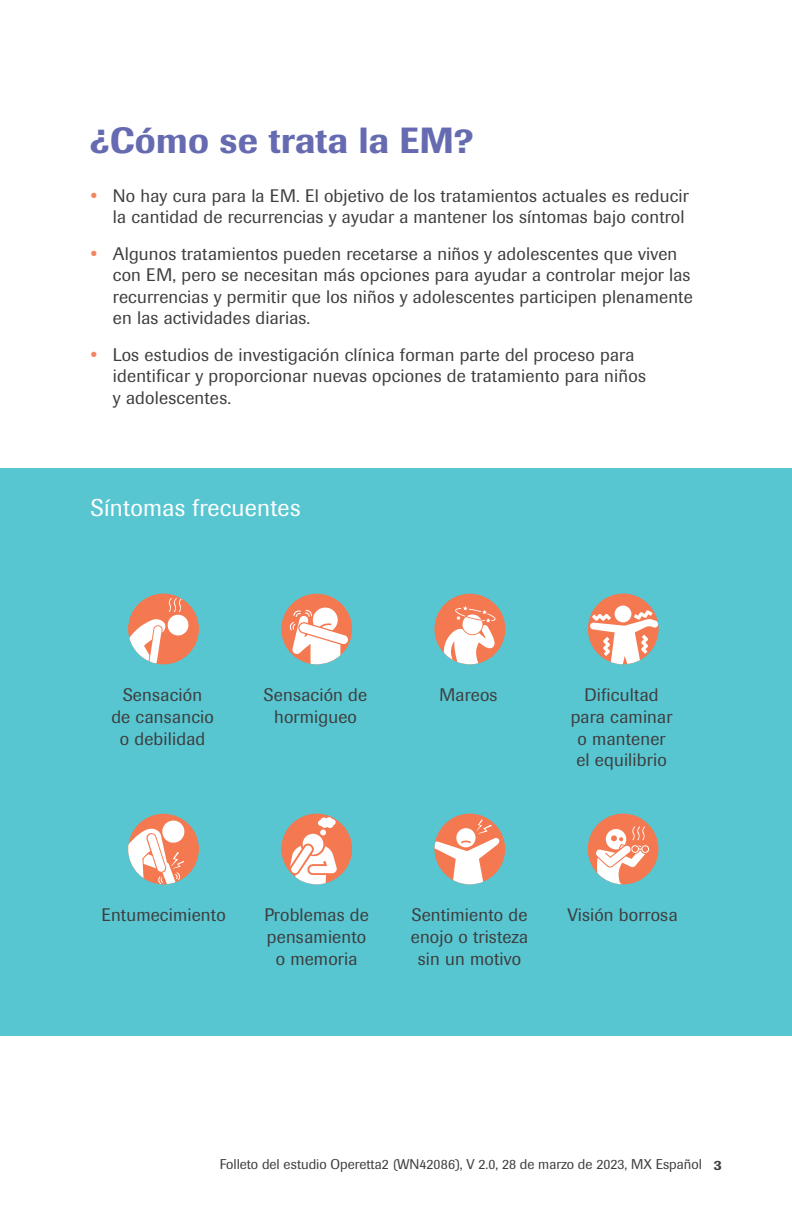
<style>
.page{position:relative;width:792px;height:1224px;background:#fff}
.page>*{position:absolute;margin:0;border:0;box-sizing:border-box;transform-origin:0 0}
.t1{font:500 36px "Imago";letter-spacing:.01em;color:#666bb1}
.t2{font:24px "Imago";letter-spacing:.01em;color:#fff}
.t3{font:18px/21.6px "Imago";letter-spacing:.01em;color:#3e3e3f;text-align:center}
.t4{font:14px "Imago";color:#3e3e3f}
.s1{font-weight:500}
</style>
<div class="page">
<div style="left:0;top:468px;width:792px;height:567px;background:#57c6d1"></div>
<svg style="left:128px;top:815px;width:71px;height:69px"></svg>
<svg style="left:281px;top:595px;width:71px;height:69px"></svg>
<svg style="left:435px;top:594px;width:70px;height:70px"></svg>
<svg style="left:588px;top:594px;width:70px;height:70px"></svg>
<svg style="left:128px;top:594px;width:71px;height:70px"></svg>
<svg style="left:281px;top:814px;width:71px;height:70px"></svg>
<svg style="left:435px;top:814px;width:69px;height:70px"></svg>
<svg style="left:588px;top:814px;width:70px;height:70px"></svg>
<h1 class="t1" style="left:90px;top:117px;width:385px">¿Cómo se trata la EM?</h1>
<p class="t3" style="left:113px;top:185px;width:577px;text-align:left">No hay cura para la EM. El objetivo de los tratamientos actuales es reducir la cantidad de recurrencias y ayudar a mantener los síntomas bajo control</p>
<p class="t3" style="left:113px;top:243px;width:581px;text-align:left">Algunos tratamientos pueden recetarse a niños y adolescentes que viven con EM, pero se necesitan más opciones para ayudar a controlar mejor las recurrencias y permitir que los niños y adolescentes participen plenamente en las actividades diarias.</p>
<p class="t3" style="left:113px;top:344px;width:534px;text-align:left">Los estudios de investigación clínica forman parte del proceso para identificar y proporcionar nuevas opciones de tratamiento para niños y adolescentes.</p>
<h2 class="t2" style="left:91px;top:494px;width:211px">Síntomas frecuentes</h2>
<p class="t3" style="left:111px;top:684px;width:104px">Sensación de cansancio o debilidad</p>
<p class="t3" style="left:264px;top:684px;width:105px">Sensación de hormigueo</p>
<p class="t3" style="left:440px;top:684px;width:59px">Mareos</p>
<p class="t3" style="left:571px;top:684px;width:103px">Dificultad para caminar o mantener el equilibrio</p>
<p class="t3" style="left:101px;top:904px;width:126px">Entumecimiento</p>
<p class="t3" style="left:264px;top:904px;width:106px">Problemas de pensamiento o memoria</p>
<p class="t3" style="left:411px;top:904px;width:119px">Sentimiento de enojo o tristeza sin un motivo</p>
<p class="t3" style="left:567px;top:904px;width:112px">Visión borrosa</p>
<p class="t4" style="left:220px;top:1156px;width:504px">Folleto del estudio Operetta2 (WN42086), V 2.0, 28 de marzo de 2023, MX Español <span class="s1">3</span></p>
</div>
